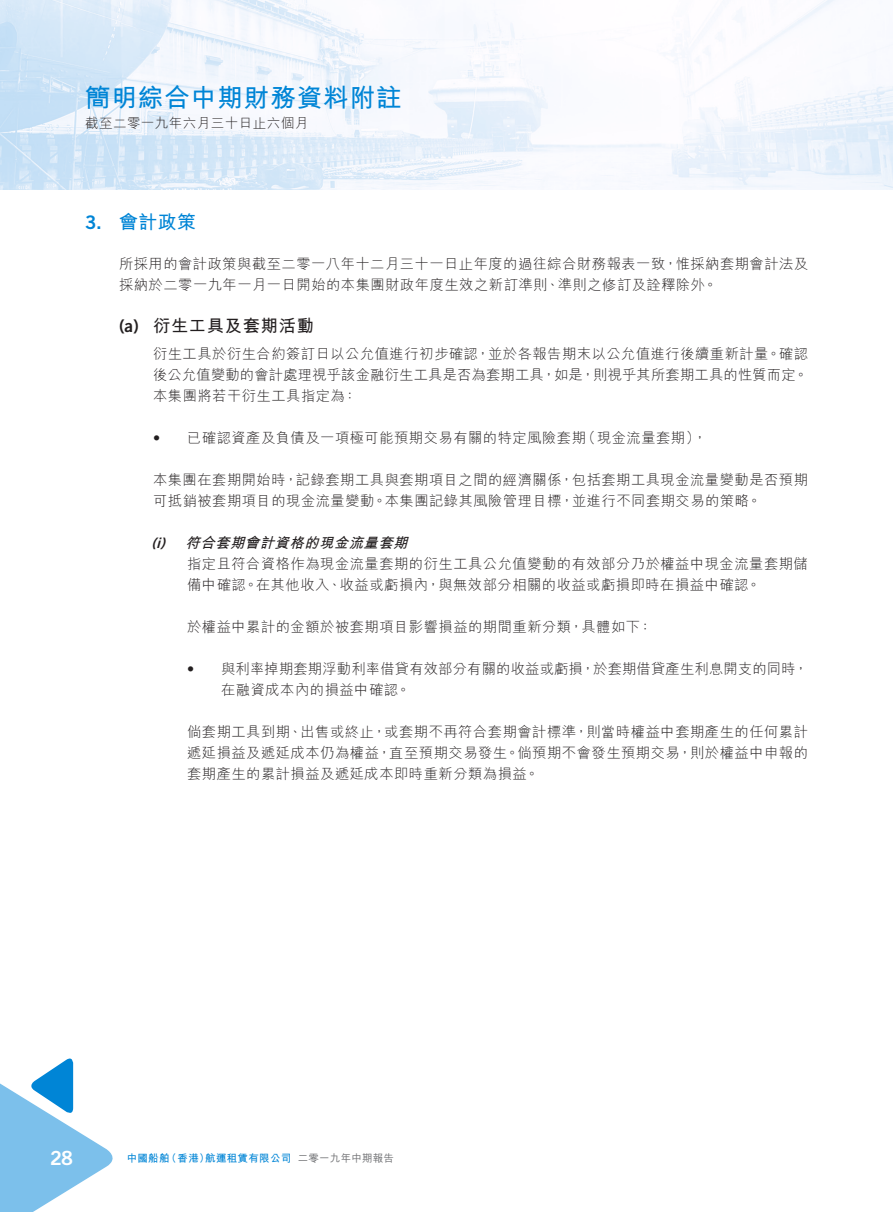
<style>
.page{position:relative;width:893px;height:1212px;background:#fff}
.page>*{position:absolute;margin:0;border:0;box-sizing:border-box;transform-origin:0 0}
.t1{font:700 25.5px "M Hei HK";letter-spacing:.04em;color:#0085d6}
.t2{font:19.5px "Trade Gothic LT Std Bd 2";color:#fff}
.Heading_1{font:700 18.75px "M Hei HK";color:#0085d6}
.Heading_2{font:700 17.25px "M Hei HK";letter-spacing:.04em;color:#231f20}
.Body_Text{font:300 14.25px/21px "M Hei HK";letter-spacing:.04em;color:#231f20}
.Body_Text-2{font:300 14.25px/21px "M Hei HK";letter-spacing:.015em;color:#231f20}
.Heading_3{font:italic 700 14.25px "M Hei HK";color:#231f20}
.t3{font:300 13.5px "M Hei HK";letter-spacing:.035em;color:#231f20}
.t4{font:700 10.5px "M Hei HK";letter-spacing:.03em;color:#0085d6}
.s1{font-family:"Trade Gothic LT Std Bd 2";font-weight:400}
.s2{font-family:"Trade Gothic LT Std"}
.s3{font-weight:500;color:#6c6d70}
</style>
<div class="page">
<img style="left:0;top:0;width:893px;height:189px">
<svg style="left:0;top:1058px;width:113px;height:154px"></svg>
<p class="t1" style="left:85px;top:79px;width:318px">簡明綜合中期財務資料附註</p>
<p class="t3" style="left:85px;top:116px;width:225px">截至二零一九年六月三十日止六個月</p>
<p class="Heading_1" style="left:85px;top:209px;width:113px"><span class="s1">3.</span> 會計政策</p>
<p class="Body_Text" style="left:119px;top:253px;width:691px">所採用的會計政策與截至二零一八年十二月三十一日止年度的過往綜合財務報表一致，惟採納套期會計法及採納於二零一九年一月一日開始的本集團財政年度生效之新訂準則、準則之修訂及詮釋除外。</p>
<p class="Heading_2" style="left:119px;top:313px;width:196px"><span class="s1">(a)</span> 衍生工具及套期活動</p>
<p class="Body_Text" style="left:153px;top:343px;width:656px;text-align:justify">衍生工具於衍生合約簽訂日以公允值進行初步確認，並於各報告期末以公允值進行後續重新計量。確認後公允值變動的會計處理視乎該金融衍生工具是否為套期工具，如是，則視乎其所套期工具的性質而定。本集團將若干衍生工具指定為：</p>
<p class="Body_Text" style="left:153px;top:427px;width:555px"><span class="s2">•</span> 已確認資產及負債及一項極可能預期交易有關的特定風險套期（現金流量套期），</p>
<p class="Body_Text" style="left:153px;top:469px;width:656px">本集團在套期開始時，記錄套期工具與套期項目之間的經濟關係，包括套期工具現金流量變動是否預期可抵銷被套期項目的現金流量變動。本集團記錄其風險管理目標，並進行不同套期交易的策略。</p>
<p class="Heading_3" style="left:152px;top:532px;width:262px"><span class="s1">(i)</span> 符合套期會計資格的現金流量套期</p>
<p class="Body_Text" style="left:187px;top:553px;width:622px">指定且符合資格作為現金流量套期的衍生工具公允值變動的有效部分乃於權益中現金流量套期儲備中確認。在其他收入、收益或虧損內，與無效部分相關的收益或虧損即時在損益中確認。</p>
<p class="Body_Text" style="left:187px;top:616px;width:467px">於權益中累計的金額於被套期項目影響損益的期間重新分類，具體如下：</p>
<p class="Body_Text-2" style="left:221px;top:658px;width:588px;text-indent:-34px"><span class="s2">•</span> 與利率掉期套期浮動利率借貸有效部分有關的收益或虧損，於套期借貸產生利息開支的同時，在融資成本內的損益中確認。</p>
<p class="Body_Text" style="left:187px;top:721px;width:622px;text-align:justify">倘套期工具到期、出售或終止，或套期不再符合套期會計標準，則當時權益中套期產生的任何累計遞延損益及遞延成本仍為權益，直至預期交易發生。倘預期不會發生預期交易，則於權益中申報的套期產生的累計損益及遞延成本即時重新分類為損益。</p>
<p class="t2" style="left:50px;top:1145px;width:24px">28</p>
<p class="t4" style="left:127px;top:1150px;width:269px">中國船舶（香港）航運租賃有限公司 <span class="s3">二零一九年中期報告</span></p>
</div>
